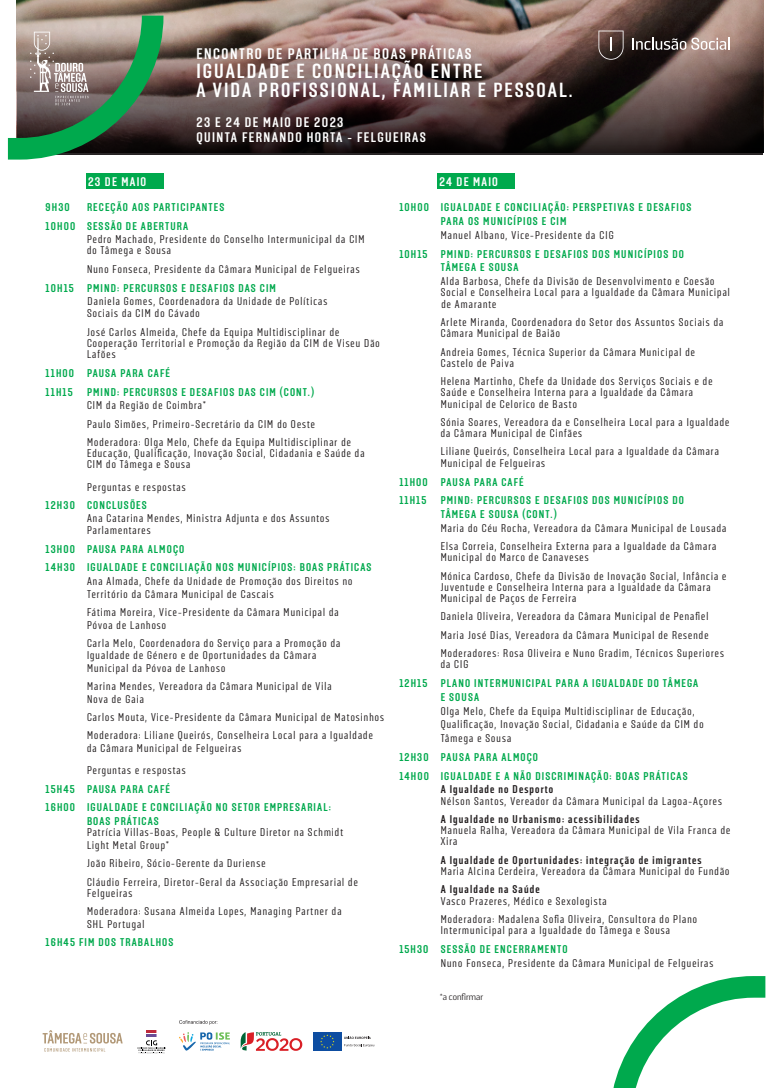
<style>
.page{position:relative;width:780px;height:1088px;background:#fff}
.page>*{position:absolute;margin:0;border:0;box-sizing:border-box;transform-origin:0 0}
.t1{font:700 20.5px/18.8px "Solido Condensed";letter-spacing:.1em;color:#fff}
.t2{font:700 15.38px "Solido Condensed";letter-spacing:.1em;color:#fff}
.t3{font:700 13.88px/14.6px "Solido Condensed";letter-spacing:.1em;color:#fff}
.t4{font:700 12.5px "Solido Condensed";letter-spacing:.1em;color:#fff}
.t5{font:11.25px/11.2px "Solido Condensed";letter-spacing:.1em;color:#231f20}
.t6{font:700 11.25px/18.8px "Solido Condensed";letter-spacing:.1em;color:#00a94d}
.t7{font:700 11.25px "Solido Condensed";letter-spacing:.1em;color:#231f20}
.t8{font:9px "Solido";color:#231f20}
</style>
<div class="page">
<div style="left:437px;top:173px;width:78px;height:16px;background:#00a94d"></div>
<div style="left:86px;top:173px;width:77px;height:16px;background:#00a94d"></div>
<img style="left:16px;top:0;width:747px;height:152px">
<svg style="left:163px;top:41px;width:599px;height:113px;background:#4d3b39"></svg>
<svg style="left:598px;top:31px;width:25px;height:29px"></svg>
<svg style="left:632px;top:37px;width:97px;height:13px"></svg>
<svg style="left:241px;top:1032px;width:61px;height:19px"></svg>
<svg style="left:344px;top:1036px;width:30px;height:11px"></svg>
<div style="left:313px;top:1032px;width:28px;height:19px;background:#0d4da1"></div>
<svg style="left:320px;top:1034px;width:14px;height:14px"></svg>
<svg style="left:179px;top:1020px;width:39px;height:5px"></svg>
<svg style="left:179px;top:1032px;width:51px;height:19px"></svg>
<svg style="left:137px;top:1030px;width:29px;height:23px"></svg>
<svg style="left:8px;top:16px;width:155px;height:144px;background:#6e8770"></svg>
<svg style="left:43px;top:1030px;width:80px;height:21px"></svg>
<svg style="left:613px;top:976px;width:152px;height:112px"></svg>
<h2 class="t2" style="left:196px;top:45px;width:276px">ENCONTRO DE PARTILHA DE BOAS PRÁTICAS</h2>
<h1 class="t1" style="left:196px;top:63px;width:378px">IGUALDADE E CONCILIAÇÃO ENTRE<br>A VIDA PROFISSIONAL, FAMILIAR E PESSOAL.</h1>
<p class="t3" style="left:196px;top:116px;width:231px">23 E 24 DE MAIO DE 2023<br>QUINTA FERNANDO HORTA - FELGUEIRAS</p>
<p class="t4" style="left:88px;top:174px;width:60px">23 DE MAIO</p>
<p class="t4" style="left:439px;top:174px;width:60px">24 DE MAIO</p>
<p class="t6" style="left:46px;top:199px;width:180px;text-indent:41px">RECEÇÃO AOS PARTICIPANTES<br>10H00 SESSÃO DE ABERTURA</p>
<p class="t5" style="left:87px;top:234px;width:279px">Pedro Machado, Presidente do Conselho Intermunicipal da CIM do Tâmega e Sousa</p>
<p class="t5" style="left:87px;top:264px;width:274px">Nuno Fonseca, Presidente da Câmara Municipal de Felgueiras</p>
<p class="t6" style="left:46px;top:280px;width:232px">10H15 PMIND: PERCURSOS E DESAFIOS DAS CIM</p>
<p class="t5" style="left:87px;top:295px;width:242px;line-height:12.5px">Daniela Gomes, Coordenadora da Unidade de Políticas<br>Sociais da CIM do Cávado</p>
<p class="t5" style="left:87px;top:326px;width:294px">José Carlos Almeida, Chefe da Equipa Multidisciplinar de<br>Cooperação Territorial e Promoção da Região da CIM de Viseu Dão<br>Lafões</p>
<p class="t6" style="left:46px;top:364px;width:126px">11H00 PAUSA PARA CAFÉ<br>11H15</p>
<p class="t6" style="left:46px;top:199px;width:26px">9H30</p>
<p class="t6" style="left:87px;top:383px;width:229px">PMIND: PERCURSOS E DESAFIOS DAS CIM (CONT.)</p>
<p class="t5" style="left:87px;top:397px;width:265px;line-height:18.4px">CIM da Região de Coimbra*<br>Paulo Simões, Primeiro-Secretário da CIM do Oeste<br>Moderadora: Olga Melo, Chefe da Equipa Multidisciplinar de</p>
<p class="t5" style="left:87px;top:448px;width:279px">Educação, Qualificação, Inovação Social, Cidadania e Saúde da<br>CIM do Tâmega e Sousa</p>
<p class="t5" style="left:87px;top:481px;width:100px">Perguntas e respostas</p>
<p class="t6" style="left:46px;top:497px;width:103px">12H30 CONCLUSÕES</p>
<p class="t5" style="left:87px;top:512px;width:244px;line-height:12.1px">Ana Catarina Mendes, Ministra Adjunta e dos Assuntos<br>Parlamentares</p>
<p class="t6" style="left:46px;top:540px;width:327px">13H00 PAUSA PARA ALMOÇO<br>14H30 IGUALDADE E CONCILIAÇÃO NOS MUNICÍPIOS: BOAS PRÁTICAS</p>
<p class="t5" style="left:87px;top:575px;width:267px;line-height:12.5px">Ana Almada, Chefe da Unidade de Promoção dos Direitos no<br>Território da Câmara Municipal de Cascais</p>
<p class="t5" style="left:87px;top:606px;width:253px;line-height:12.5px">Fátima Moreira, Vice-Presidente da Câmara Municipal da<br>Póvoa de Lanhoso</p>
<p class="t5" style="left:87px;top:637px;width:255px;line-height:12.5px">Carla Melo, Coordenadora do Serviço para a Promoção da<br>Igualdade de Género e de Oportunidades da Câmara<br>Municipal da Póvoa de Lanhoso</p>
<p class="t5" style="left:87px;top:680px;width:246px;line-height:12.5px">Marina Mendes, Vereadora da Câmara Municipal de Vila<br>Nova de Gaia</p>
<p class="t5" style="left:87px;top:708px;width:298px;line-height:18.4px">Carlos Mouta, Vice-Presidente da Câmara Municipal de Matosinhos<br>Moderadora: Liliane Queirós, Conselheira Local para a Igualdade</p>
<p class="t5" style="left:87px;top:737px;width:156px;line-height:22.1px">da Câmara Municipal de Felgueiras<br>Perguntas e respostas</p>
<p class="t6" style="left:46px;top:780px;width:287px">15H45 PAUSA PARA CAFÉ<br>16H00 IGUALDADE E CONCILIAÇÃO NO SETOR EMPRESARIAL:</p>
<p class="t6" style="left:87px;top:812px;width:73px">BOAS PRÁTICAS</p>
<p class="t5" style="left:87px;top:827px;width:257px;line-height:12.5px">Patrícia Villas-Boas, People &amp; Culture Diretor na Schmidt<br>Light Metal Group*</p>
<p class="t5" style="left:87px;top:854px;width:272px;line-height:18.4px">João Ribeiro, Sócio-Gerente da Duriense<br>Cláudio Ferreira, Diretor-Geral da Associação Empresarial de</p>
<p class="t5" style="left:87px;top:884px;width:256px;line-height:18.4px">Felgueiras<br>Moderadora: Susana Almeida Lopes, Managing Partner da</p>
<p class="t5" style="left:87px;top:918px;width:59px">SHL Portugal</p>
<p class="t6" style="left:46px;top:934px;width:129px">16H45 FIM DOS TRABALHOS</p>
<p class="t6" style="left:440px;top:201px;width:252px;line-height:13.8px;text-indent:-41px">10H00 IGUALDADE E CONCILIAÇÃO: PERSPETIVAS E DESAFIOS<br>PARA OS MUNICÍPIOS E CIM</p>
<p class="t5" style="left:440px;top:230px;width:174px">Manuel Albano, Vice-Presidente da CIG</p>
<p class="t6" style="left:440px;top:247px;width:245px;line-height:13.8px;text-indent:-41px">10H15 PMIND: PERCURSOS E DESAFIOS DOS MUNICÍPIOS DO<br>TÂMEGA E SOUSA</p>
<p class="t5" style="left:440px;top:276px;width:291px">Alda Barbosa, Chefe da Divisão de Desenvolvimento e Coesão<br>Social e Conselheira Local para a Igualdade da Câmara Municipal de Amarante</p>
<p class="t5" style="left:440px;top:317px;width:284px">Arlete Miranda, Coordenadora do Setor dos Assuntos Sociais da<br>Câmara Municipal de Baião</p>
<p class="t5" style="left:440px;top:346px;width:255px">Andreia Gomes, Técnica Superior da Câmara Municipal de<br>Castelo de Paiva</p>
<p class="t5" style="left:440px;top:376px;width:273px">Helena Martinho, Chefe da Unidade dos Serviços Sociais e de<br>Saúde e Conselheira Interna para a Igualdade da Câmara<br>Municipal de Celorico de Basto</p>
<p class="t5" style="left:440px;top:417px;width:290px">Sónia Soares, Vereadora da e Conselheira Local para a Igualdade da Câmara Municipal de Cinfães</p>
<p class="t5" style="left:440px;top:446px;width:279px">Liliane Queirós, Conselheira Local para a Igualdade da Câmara<br>Municipal de Felgueiras</p>
<p class="t6" style="left:399px;top:473px;width:126px">11H00 PAUSA PARA CAFÉ<br>11H15</p>
<p class="t6" style="left:440px;top:494px;width:245px;line-height:13.8px">PMIND: PERCURSOS E DESAFIOS DOS MUNICÍPIOS DO<br>TÂMEGA E SOUSA (CONT.)</p>
<p class="t5" style="left:440px;top:519px;width:287px;line-height:18.4px">Maria do Céu Rocha, Vereadora da Câmara Municipal de Lousada<br>Elsa Correia, Conselheira Externa para a Igualdade da Câmara</p>
<p class="t5" style="left:440px;top:549px;width:287px;line-height:18.4px">Municipal do Marco de Canaveses<br>Mónica Cardoso, Chefe da Divisão de Inovação Social, Infância e</p>
<p class="t5" style="left:440px;top:582px;width:271px">Juventude e Conselheira Interna para a Igualdade da Câmara<br>Municipal de Paços de Ferreira</p>
<p class="t5" style="left:440px;top:608px;width:285px;line-height:18.4px">Daniela Oliveira, Vereadora da Câmara Municipal de Penafiel<br>Maria José Dias, Vereadora da Câmara Municipal de Resende<br>Moderadores: Rosa Oliveira e Nuno Gradim, Técnicos Superiores</p>
<p class="t5" style="left:440px;top:659px;width:29px">da CIG</p>
<p class="t6" style="left:440px;top:677px;width:259px;line-height:13.8px;text-indent:-41px">12H15 PLANO INTERMUNICIPAL PARA A IGUALDADE DO TÂMEGA<br>E SOUSA</p>
<p class="t5" style="left:440px;top:704px;width:264px;line-height:13.8px">Olga Melo, Chefe da Equipa Multidisciplinar de Educação,<br>Qualificação, Inovação Social, Cidadania e Saúde da CIM do<br>Tâmega e Sousa</p>
<p class="t6" style="left:399px;top:748px;width:290px">12H30 PAUSA PARA ALMOÇO<br>14H00 IGUALDADE E A NÃO DISCRIMINAÇÃO: BOAS PRÁTICAS</p>
<p class="t7" style="left:440px;top:783px;width:114px">A Igualdade no Desporto</p>
<p class="t5" style="left:440px;top:795px;width:283px">Nélson Santos, Vereador da Câmara Municipal da Lagoa-Açores</p>
<p class="t7" style="left:440px;top:813px;width:200px">A Igualdade no Urbanismo: acessibilidades</p>
<p class="t5" style="left:440px;top:825px;width:291px">Manuela Ralha, Vereadora da Câmara Municipal de Vila Franca de<br>Xira</p>
<p class="t7" style="left:440px;top:853px;width:262px">A Igualdade de Oportunidades: integração de imigrantes</p>
<p class="t5" style="left:440px;top:866px;width:290px">Maria Alcina Cerdeira, Vereadora da Câmara Municipal do Fundão</p>
<p class="t7" style="left:440px;top:883px;width:100px">A Igualdade na Saúde</p>
<p class="t5" style="left:440px;top:892px;width:258px;line-height:18.4px">Vasco Prazeres, Médico e Sexologista<br>Moderadora: Madalena Sofia Oliveira, Consultora do Plano</p>
<p class="t5" style="left:440px;top:925px;width:231px">Intermunicipal para a Igualdade do Tâmega e Sousa</p>
<p class="t6" style="left:399px;top:940px;width:170px">15H30 SESSÃO DE ENCERRAMENTO</p>
<p class="t5" style="left:440px;top:957px;width:274px">Nuno Fonseca, Presidente da Câmara Municipal de Felgueiras</p>
<p class="t8" style="left:440px;top:992px;width:45px">*a confirmar</p>
</div>
